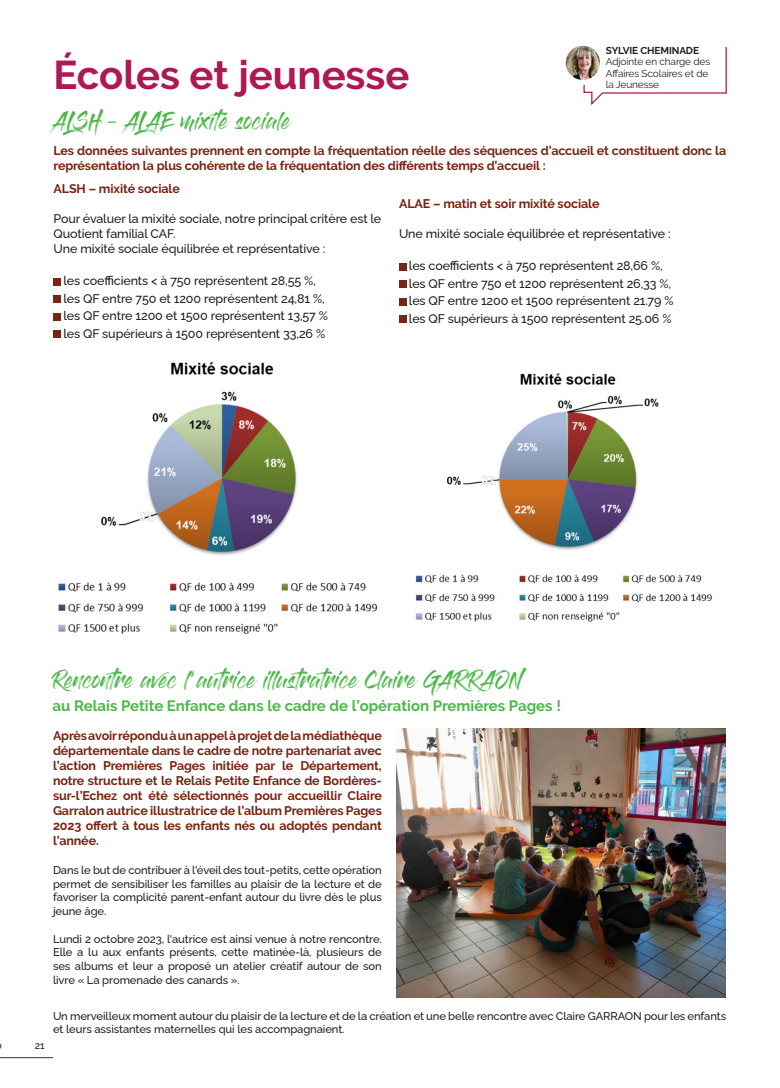
<style>
.page{position:relative;width:780px;height:1088px;background:#fff}
.page>*{position:absolute;margin:0;border:0;box-sizing:border-box;transform-origin:0 0}
.t1{font:700 40px "Raleway";color:#af1953}
.t2{font:17.5px "Gloss And Bloom";letter-spacing:-.01em;color:#4cb848}
.t3{font:700 15px "Raleway";color:#4cb848}
.t4{font:700 12.5px/15px "Raleway";letter-spacing:-.01em;color:#772514;text-align:justify}
.t5{font:500 12.5px/17.5px "Raleway";letter-spacing:-.01em;color:#231f20}
.t6{font:500 11.25px/13.8px "Raleway";letter-spacing:-.01em;color:#231f20;text-align:justify}
.t7{font:10px/11.2px "Raleway";letter-spacing:-.01em;color:#231f20}
.t8{font:700 10px "Raleway";letter-spacing:-.01em;color:#231f20}
.t9{font:500 10px "Raleway";color:#231f20}
</style>
<div class="page">
<img style="left:565px;top:46px;width:35px;height:34px;border-radius:17px">
<svg style="left:583px;top:46px;width:144px;height:59px"></svg>
<img style="left:396px;top:728px;width:329px;height:269px">
<div style="left:54px;top:278px;width:7px;height:7px;background:#772514"></div>
<div style="left:54px;top:296px;width:7px;height:7px;background:#772514"></div>
<div style="left:54px;top:313px;width:7px;height:7px;background:#772514"></div>
<div style="left:54px;top:331px;width:7px;height:7px;background:#772514"></div>
<div style="left:399px;top:263px;width:7px;height:7px;background:#772514"></div>
<div style="left:399px;top:281px;width:7px;height:7px;background:#772514"></div>
<div style="left:399px;top:298px;width:7px;height:7px;background:#772514"></div>
<div style="left:399px;top:316px;width:7px;height:7px;background:#772514"></div>
<img style="left:415px;top:373px;width:297px;height:249px">
<img style="left:58px;top:362px;width:320px;height:272px">
<hr style="left:0;top:1057px;width:53px;height:1px;background:#74523e">
<h1 class="t1" style="left:54px;top:52px;width:357px">Écoles et jeunesse</h1>
<p class="t8" style="left:605px;top:45px;width:95px">SYLVIE CHEMINADE</p>
<p class="t7" style="left:605px;top:56px;width:106px">Adjointe en charge des<br>Affaires Scolaires et de la Jeunesse</p>
<h2 class="t2" style="left:54px;top:113px;width:238px">ALSH – ALA E mixité sociale</h2>
<p class="t4" style="left:54px;top:143px;width:674px">Les données suivantes prennent en compte la fréquentation réelle des séquences d’accueil et constituent donc la représentation la plus cohérente de la fréquentation des différents temps d’accueil :</p>
<p class="t4" style="left:54px;top:181px;width:128px">ALSH – mixité sociale</p>
<p class="t5" style="left:54px;top:210px;width:329px;line-height:15px">Pour évaluer la mixité sociale, notre principal critère est le<br>Quotient familial CAF.<br>Une mixité sociale équilibrée et représentative :</p>
<p class="t5" style="left:63px;top:271px;width:266px">les coefficients &lt; à 750 représentent 28,55 %, les QF entre 750 et 1200 représentent 24,81 %, les QF entre 1200 et 1500 représentent 13,57 % les QF supérieurs à 1500 représentent 33,26 %</p>
<p class="t4" style="left:399px;top:196px;width:202px">ALAE – matin et soir mixité sociale</p>
<p class="t5" style="left:399px;top:223px;width:273px">Une mixité sociale équilibrée et représentative :</p>
<p class="t5" style="left:409px;top:256px;width:266px">les coefficients &lt; à 750 représentent 28,66 %, les QF entre 750 et 1200 représentent 26,33 %, les QF entre 1200 et 1500 représentent 21.79 % les QF supérieurs à 1500 représentent 25.06 %</p>
<h2 class="t2" style="left:53px;top:672px;width:471px">Rencontre avec l’autrice illustratrice Claire GAR RAON</h2>
<p class="t3" style="left:53px;top:697px;width:510px">au Relais Petite Enfance dans le cadre de l’opération Premières Pages !</p>
<p class="t4" style="left:53px;top:728px;width:330px">Après avoir répondu à un appel à projet de la médiathèque départementale dans le cadre de notre partenariat avec l’action Premières Pages initiée par le Département, notre structure et le Relais Petite Enfance de Bordères&shy;sur-l’Echez ont été sélectionnés pour accueillir Claire Garralon autrice illustratrice de l’album Premières Pages 2023 offert à tous les enfants nés ou adoptés pendant l’année.</p>
<p class="t6" style="left:53px;top:862px;width:330px">Dans le but de contribuer à l'éveil des tout-petits, cette opération permet de sensibiliser les familles au plaisir de la lecture et de favoriser la complicité parent-enfant autour du livre dès le plus jeune âge.</p>
<p class="t6" style="left:53px;top:930px;width:330px">Lundi 2 octobre 2023, l'autrice est ainsi venue à notre rencontre.<br>Elle a lu aux enfants présents, cette matinée-là, plusieurs de ses albums et leur a proposé un atelier créatif autour de son livre « La promenade des canards ».</p>
<p class="t9" style="left:35px;top:1037px;width:11px">21</p>
<p class="t6" style="left:53px;top:1007px;width:674px">Un merveilleux moment autour du plaisir de la lecture et de la création et une belle rencontre avec Claire GARRAON pour les enfants et leurs assistantes maternelles qui les accompagnaient.</p>
</div>
